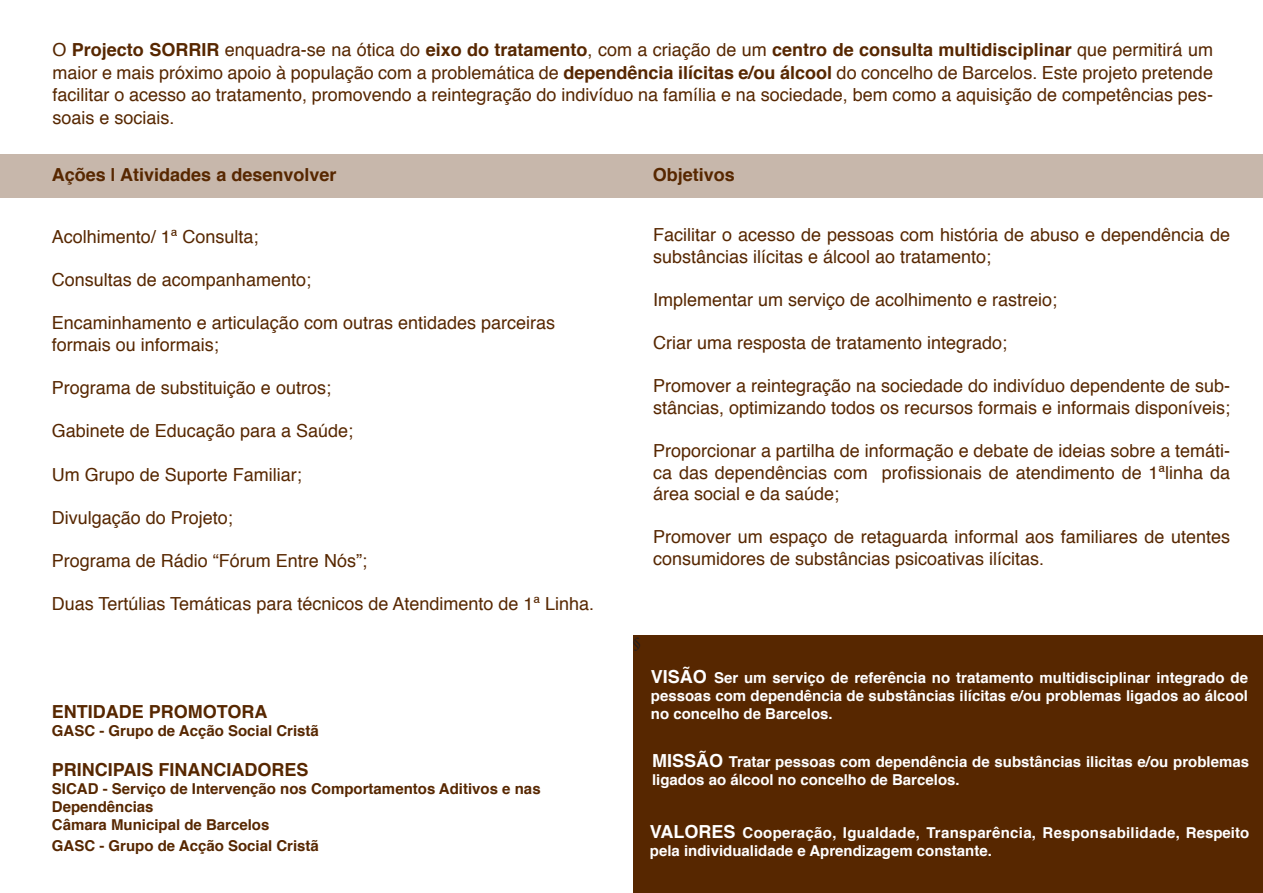
<style>
.page{position:relative;width:1263px;height:893px;background:#fff}
.page>*{position:absolute;margin:0;border:0;box-sizing:border-box;transform-origin:0 0}
.t1{font:18px/21.6px "Helvetica";color:#572700}
.t2{font:700 18px "Helvetica";color:#572700}
.t3{font:18px "Minion Pro";color:#231f20}
.t4{font:700 15px/18px "Helvetica";color:#fff}
.t5{font:700 15px "Helvetica";color:#572700}
.s1{font-weight:700}
.s2{font-size:18px}
</style>
<div class="page">
<div style="left:0;top:155px;width:1263px;height:43px;background:#c7b7ab"></div>
<div style="left:632px;top:636px;width:630px;height:257px;background:#572700"></div>
<p class="t1" style="left:53px;top:39px;width:1162px;line-height:22.5px;text-align:justify">O <span class="s1">Projecto SORRIR</span> enquadra-se na ótica do <span class="s1">eixo do tratamento</span>, com a criação de um <span class="s1">centro de consulta multidisciplinar</span> que permitirá um maior e mais próximo apoio à população com a problemática de <span class="s1">dependência ilícitas e/ou álcool</span> do concelho de Barcelos. Este projeto pretende facilitar o acesso ao tratamento, promovendo a reintegração do indivíduo na família e na sociedade, bem como a aquisição de competências pes&shy;soais e sociais.</p>
<p class="t2" style="left:52px;top:161px;width:286px">Ações | Atividades a desenvolver</p>
<p class="t2" style="left:653px;top:161px;width:84px">Objetivos</p>
<p class="t1" style="left:52px;top:226px;width:208px">Acolhimento/ 1ª Consulta;</p>
<p class="t1" style="left:52px;top:270px;width:261px">Consultas de acompanhamento;</p>
<p class="t1" style="left:52px;top:313px;width:505px">Encaminhamento e articulação com outras entidades parceiras</p>
<p class="t1" style="left:52px;top:334px;width:169px">formais ou informais;</p>
<p class="t1" style="left:52px;top:378px;width:281px">Programa de substituição e outros;</p>
<p class="t1" style="left:52px;top:421px;width:303px">Gabinete de Educação para a Saúde;</p>
<p class="t1" style="left:52px;top:464px;width:252px">Um Grupo de Suporte Familiar;</p>
<p class="t1" style="left:52px;top:507px;width:183px">Divulgação do Projeto;</p>
<p class="t1" style="left:52px;top:550px;width:317px">Programa de Rádio “Fórum Entre Nós”;</p>
<p class="t1" style="left:52px;top:594px;width:544px">Duas Tertúlias Temáticas para técnicos de Atendimento de 1ª Linha.</p>
<p class="t2" style="left:52px;top:697px;width:217px">ENTIDADE PROMOTORA</p>
<p class="t5" style="left:52px;top:719px;width:269px">GASC - Grupo de Acção Social Cristã</p>
<p class="t2" style="left:52px;top:755px;width:258px">PRINCIPAIS FINANCIADORES</p>
<p class="t5" style="left:52px;top:776px;width:490px">SICAD - Serviço de Intervenção nos Comportamentos Aditivos e nas</p>
<p class="t5" style="left:52px;top:794px;width:103px">Dependências</p>
<p class="t5" style="left:52px;top:812px;width:219px">Câmara Municipal de Barcelos</p>
<p class="t5" style="left:52px;top:834px;width:269px">GASC - Grupo de Acção Social Cristã</p>
<p class="t1" style="left:653px;top:224px;width:579px">Facilitar o acesso de pessoas com história de abuso e dependência de substâncias ilícitas e álcool ao tratamento;</p>
<p class="t1" style="left:653px;top:289px;width:406px">Implementar um serviço de acolhimento e rastreio;</p>
<p class="t1" style="left:653px;top:332px;width:356px">Criar uma resposta de tratamento integrado;</p>
<p class="t1" style="left:653px;top:376px;width:579px">Promover a reintegração na sociedade do indivíduo dependente de sub&shy;stâncias, optimizando todos os recursos formais e informais disponíveis;</p>
<p class="t1" style="left:653px;top:440px;width:579px;text-align:justify">Proporcionar a partilha de informação e debate de ideias sobre a temáti&shy;ca das dependências com profissionais de atendimento de 1ªlinha da área social e da saúde;</p>
<p class="t1" style="left:653px;top:527px;width:579px">Promover um espaço de retaguarda informal aos familiares de utentes consumidores de substâncias psicoativas ilícitas.</p>
<p class="t3" style="left:632px;top:631px;width:10px">§</p>
<p class="t4" style="left:651px;top:669px;width:599px;text-align:justify"><span class="s2">VISÃO</span> Ser um serviço de referência no tratamento multidisciplinar integrado de pessoas com dependência de substâncias ilícitas e/ou problemas ligados ao álcool no concelho de Barcelos.</p>
<p class="t4" style="left:652px;top:753px;width:599px"><span class="s2">MISSÃO</span> Tratar pessoas com dependência de substâncias ilicitas e/ou problemas ligados ao álcool no concelho de Barcelos.</p>
<p class="t4" style="left:650px;top:823px;width:601px"><span class="s2">VALORES</span> Cooperação, Igualdade, Transparência, Responsabilidade, Respeito pela individualidade e Aprendizagem constante.</p>
</div>
